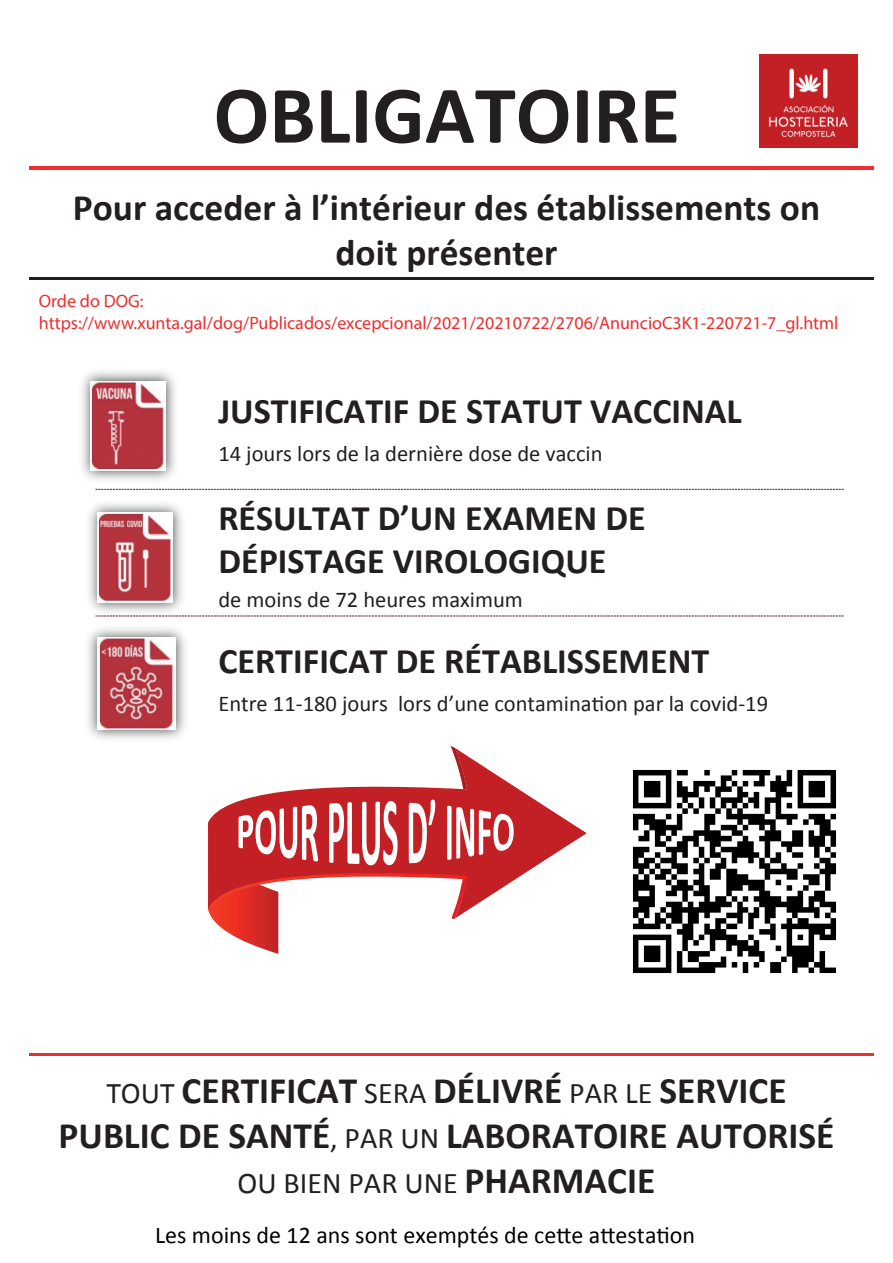
<style>
.page{position:relative;width:893px;height:1263px;background:#fff}
.page>*{position:absolute;margin:0;border:0;box-sizing:border-box;transform-origin:0 0}
.t1{font:700 82.5px "Calibri";color:#231f20}
.t2{font:700 37.5px/45px "Calibri";color:#231f20;text-align:center}
.t3{font:700 36px/43.2px "Calibri";color:#231f20}
.t4{font:30px "Calibri";color:#231f20}
.t5{font:24px "Calibri";color:#000001}
.t6{font:22.5px "Calibri";color:#231f20}
.t7{font:18px/21.6px "Myriad Pro";color:#ee2d2d}
.s1{font-weight:400;font-size:30px}
.s2{font-weight:700;font-size:37.5px}
</style>
<div class="page">
<hr style="left:30px;top:166px;width:844px;height:3px;background:#ee2d2d">
<hr style="left:30px;top:1053px;width:844px;height:2px;background:#ee2d2d">
<img style="left:81px;top:371px;width:95px;height:110px">
<img style="left:91px;top:381px;width:74px;height:89px">
<img style="left:88px;top:503px;width:101px;height:114px">
<img style="left:98px;top:513px;width:74px;height:89px">
<img style="left:87px;top:628px;width:99px;height:112px">
<img style="left:97px;top:637px;width:79px;height:92px">
<img style="left:760px;top:54px;width:97px;height:93px">
<svg style="left:96px;top:489px;width:748px;height:1px"></svg>
<svg style="left:96px;top:616px;width:748px;height:1px"></svg>
<svg style="left:212px;top:918px;width:66px;height:36px"></svg>
<svg style="left:208px;top:756px;width:378px;height:162px"></svg>
<svg style="left:451px;top:746px;width:16px;height:43px"></svg>
<img style="left:632px;top:769px;width:205px;height:205px">
<svg style="left:239px;top:805px;width:79px;height:56px"></svg>
<svg style="left:329px;top:801px;width:69px;height:64px"></svg>
<svg style="left:409px;top:800px;width:26px;height:63px"></svg>
<svg style="left:447px;top:806px;width:67px;height:54px"></svg>
<hr style="left:30px;top:278px;width:844px;height:2px;background:#231f20">
<h1 class="t1" style="left:214px;top:57px;width:468px">OBLIGATOIRE</h1>
<p class="t2" style="left:73px;top:184px;width:749px">Pour acceder à l’intérieur des établissements on doit présenter</p>
<p class="t7" style="left:39px;top:290px;width:801px">Orde do DOG: https://www.xunta.gal/dog/Publicados/excepcional/2021/20210722/2706/AnuncioC3K1-220721-7_gl.html</p>
<p class="t3" style="left:218px;top:388px;width:525px">JUSTIFICATIF DE STATUT VACCINAL</p>
<p class="t6" style="left:218px;top:439px;width:386px">14 jours lors de la dernière dose de vaccin</p>
<p class="t3" style="left:218px;top:495px;width:429px">RÉSULTAT D’UN EXAMEN DE<br>DÉPISTAGE VIROLOGIQUE</p>
<p class="t6" style="left:218px;top:585px;width:306px">de moins de 72 heures maximum</p>
<p class="t3" style="left:218px;top:638px;width:492px">CERTIFICAT DE RÉTABLISSEMENT</p>
<p class="t6" style="left:218px;top:690px;width:551px">Entre 11-180 jours lors d’une contamination par la covid-19</p>
<p class="t2" style="left:59px;top:1067px;width:777px"><span class="s1">TOUT</span> CERTIFICAT <span class="s1">SERA</span> DÉLIVRÉ <span class="s1">PAR LE</span> SERVICE<br>PUBLIC DE SANTÉ<span class="s1">, PAR UN</span> LABORATOIRE AUTORISÉ</p>
<p class="t4" style="left:238px;top:1164px;width:419px">OU BIEN PAR UNE <span class="s2">PHARMACIE</span></p>
<p class="t5" style="left:155px;top:1220px;width:542px">Les moins de 12 ans sont exemptés de cette attestation</p>
</div>
